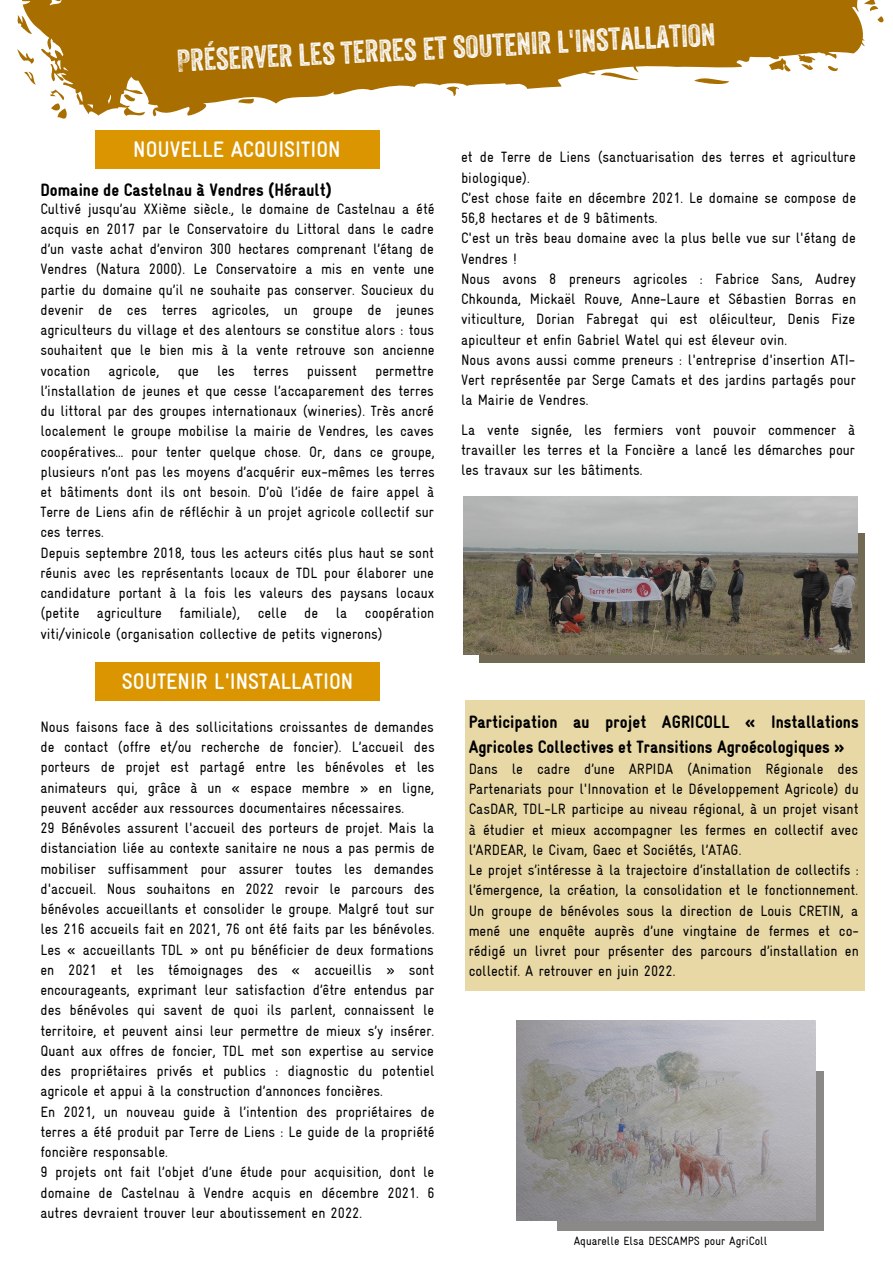
<style>
.page{position:relative;width:893px;height:1264px;background:#fff}
.page>*{position:absolute;margin:0;border:0;box-sizing:border-box;transform-origin:0 0}
.t1{font:30.75px "Veneer Three";color:#fff}
.t2{font:700 condensed 22.5px "Gravur";color:#fff}
.t3{font:900 condensed 18px/24.8px "Gravur";color:#000}
.t4{font:condensed 15px/20.2px "Gravur";color:#000}
.t5{font:condensed 12px "Gravur";color:#000}
</style>
<div class="page">
<div style="left:96px;top:130px;width:284px;height:38px;background:#db9500"></div>
<div style="left:96px;top:662px;width:284px;height:38px;background:#db9500"></div>
<div style="left:479px;top:533px;width:385px;height:129px;background:#726955"></div>
<img style="left:463px;top:496px;width:394px;height:159px">
<div style="left:465px;top:700px;width:399px;height:290px;background:#e8d8a6"></div>
<div style="left:557px;top:1070px;width:267px;height:160px;background:#8a8987"></div>
<img style="left:517px;top:1020px;width:298px;height:200px">
<svg style="left:17px;top:0;width:867px;height:119px;fill:#a86e00"></svg>
<h1 class="t1" style="left:176px;top:50px;width:540px;rotate:-3deg">Préserver les terres et soutenir l'installation</h1>
<h2 class="t2" style="left:133px;top:137px;width:209px">NOUVELLE ACQUISITION</h2>
<p class="t3" style="left:40px;top:177px;width:293px">Domaine de Castelnau à Vendres (Hérault)</p>
<p class="t4" style="left:40px;top:198px;width:396px">Cultivé jusqu’au XXième siècle., le domaine de Castelnau a été acquis en 2017 par le Conservatoire du Littoral dans le cadre d’un vaste achat d’environ 300 hectares comprenant l’étang de Vendres (Natura 2000). Le Conservatoire a mis en vente une partie du domaine qu’il ne souhaite pas conserver. Soucieux du devenir de ces terres agricoles, un groupe de jeunes agriculteurs du village et des alentours se constitue alors : tous souhaitent que le bien mis à la vente retrouve son ancienne vocation agricole, que les terres puissent permettre l’installation de jeunes et que cesse l’accaparement des terres du littoral par des groupes internationaux (wineries). Très ancré localement le groupe mobilise la mairie de Vendres, les caves coopératives… pour tenter quelque chose. Or, dans ce groupe, plusieurs n’ont pas les moyens d’acquérir eux-mêmes les terres et bâtiments dont ils ont besoin. D’où l’idée de faire appel à Terre de Liens afin de réfléchir à un projet agricole collectif sur ces terres.<br>Depuis septembre 2018, tous les acteurs cités plus haut se sont réunis avec les représentants locaux de TDL pour élaborer une candidature portant à la fois les valeurs des paysans locaux (petite agriculture familiale), celle de la coopération viti/vinicole (organisation collective de petits vignerons)</p>
<h2 class="t2" style="left:122px;top:669px;width:233px">SOUTENIR L'INSTALLATION</h2>
<p class="t4" style="left:40px;top:716px;width:396px">Nous faisons face à des sollicitations croissantes de demandes de contact (offre et/ou recherche de foncier). L’accueil des porteurs de projet est partagé entre les bénévoles et les animateurs qui, grâce à un « espace membre » en ligne, peuvent accéder aux ressources documentaires nécessaires.<br>29 Bénévoles assurent l'accueil des porteurs de projet. Mais la distanciation liée au contexte sanitaire ne nous a pas permis de mobiliser suffisamment pour assurer toutes les demandes d'accueil. Nous souhaitons en 2022 revoir le parcours des bénévoles accueillants et consolider le groupe. Malgré tout sur les 216 accueils fait en 2021, 76 ont été faits par les bénévoles.<br>Les « accueillants TDL » ont pu bénéficier de deux formations en 2021 et les témoignages des « accueillis » sont encourageants, exprimant leur satisfaction d’être entendus par des bénévoles qui savent de quoi ils parlent, connaissent le territoire, et peuvent ainsi leur permettre de mieux s’y insérer.<br>Quant aux offres de foncier, TDL met son expertise au service des propriétaires privés et publics : diagnostic du potentiel agricole et appui à la construction d’annonces foncières.<br>En 2021, un nouveau guide à l’intention des propriétaires de terres a été produit par Terre de Liens : Le guide de la propriété foncière responsable.<br>9 projets ont fait l’objet d’une étude pour acquisition, dont le domaine de Castelnau à Vendre acquis en décembre 2021. 6 autres devraient trouver leur aboutissement en 2022.</p>
<p class="t4" style="left:461px;top:147px;width:396px">et de Terre de Liens (sanctuarisation des terres et agriculture biologique).<br>C’est chose faite en décembre 2021. Le domaine se compose de 56,8 hectares et de 9 bâtiments.<br>C'est un très beau domaine avec la plus belle vue sur l'étang de Vendres !<br>Nous avons 8 preneurs agricoles : Fabrice Sans, Audrey Chkounda, Mickaël Rouve, Anne-Laure et Sébastien Borras en viticulture, Dorian Fabregat qui est oléiculteur, Denis Fize apiculteur et enfin Gabriel Watel qui est éleveur ovin.<br>Nous avons aussi comme preneurs : l'entreprise d'insertion ATI-Vert représentée par Serge Camats et des jardins partagés pour la Mairie de Vendres.</p>
<p class="t4" style="left:461px;top:419px;width:395px;text-align:justify">La vente signée, les fermiers vont pouvoir commencer à travailler les terres et la Foncière a lancé les démarches pour les travaux sur les bâtiments.</p>
<p class="t3" style="left:468px;top:709px;width:391px">Participation au projet AGRICOLL « Installations<br>Agricoles Collectives et Transitions Agroécologiques »</p>
<p class="t4" style="left:468px;top:758px;width:392px">Dans le cadre d’une ARPIDA (Animation Régionale des Partenariats pour l'Innovation et le Développement Agricole) du CasDAR, TDL-LR participe au niveau régional, à un projet visant à étudier et mieux accompagner les fermes en collectif avec l’ARDEAR, le Civam, Gaec et Sociétés, l’ATAG.<br>Le projet s’intéresse à la trajectoire d’installation de collectifs : l’émergence, la création, la consolidation et le fonctionnement.<br>Un groupe de bénévoles sous la direction de Louis CRETIN, a mené une enquête auprès d’une vingtaine de fermes et co&shy;rédigé un livret pour présenter des parcours d’installation en collectif. A retrouver en juin 2022.</p>
<p class="t5" style="left:573px;top:1234px;width:195px">Aquarelle Elsa DESCAMPS pour AgriColl</p>
</div>
